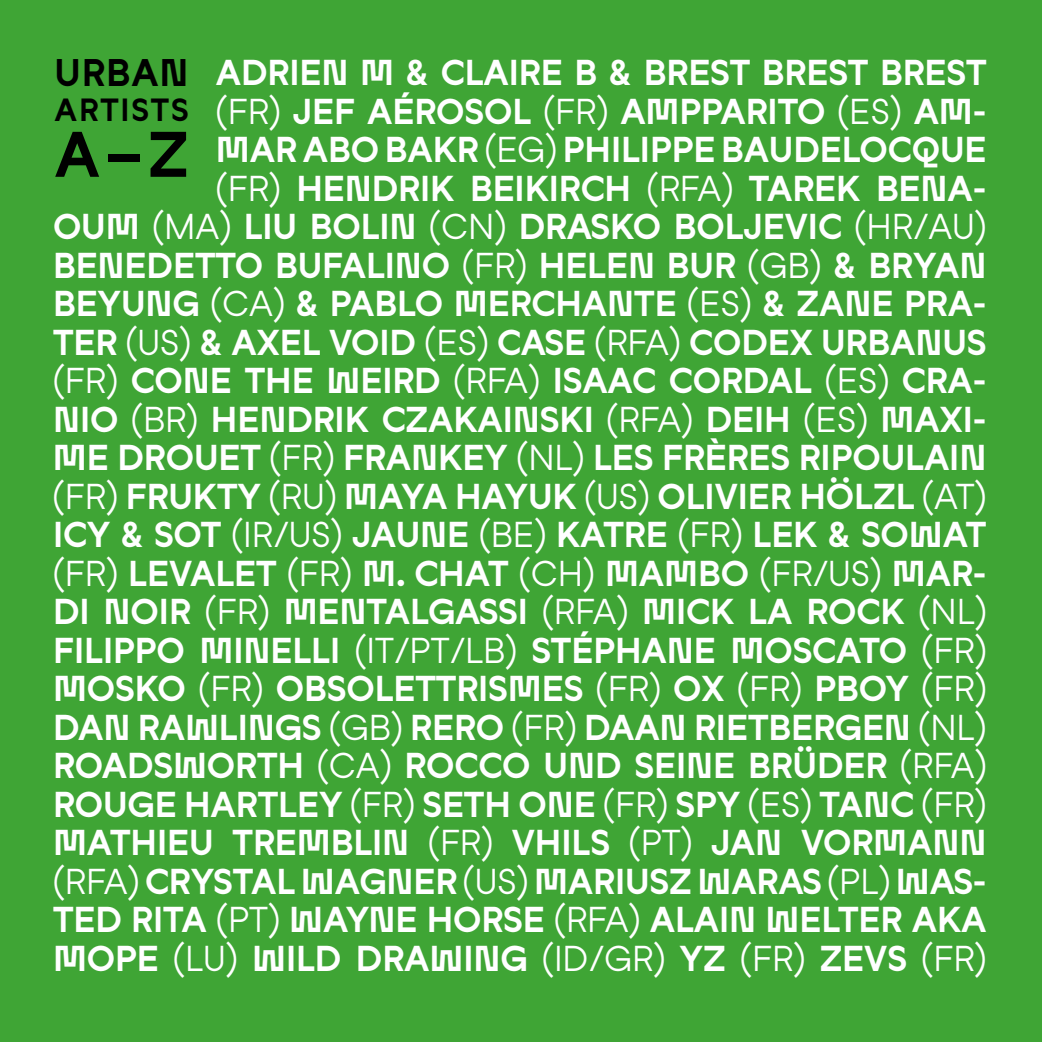
<style>
.page{position:relative;width:1042px;height:1042px;background:#3fa535}
.page>*{position:absolute;margin:0;border:0;box-sizing:border-box;transform-origin:0 0}
.t1{font:700 62.48px "Studio Feixen Edgy WVH";color:#000}
.t2{font:700 37.45px "Studio Feixen Edgy WVH";letter-spacing:.025em;color:#000}
.t3{font:700 35px/38.5px "Studio Feixen Edgy WVH";color:#fff;text-align:right}
.t4{font:700 31.15px "Studio Feixen Edgy WVH";letter-spacing:.06em;color:#000}
.s1{font-family:"Studio Feixen Sans";font-weight:400}
</style>
<div class="page">
<p class="t2" style="left:55px;top:50px;width:135px">URBAN</p>
<p class="t4" style="left:55px;top:91px;width:135px">ARTISTS</p>
<h1 class="t1" style="left:55px;top:118px;width:135px">A–Z</h1>
<p class="t3" style="left:53px;top:54px;width:935px">ADRIEN M &amp; CLAIRE B &amp; BREST BREST BREST<br><span class="s1">(FR)</span> JEF AÉROSOL <span class="s1">(FR)</span> AMPPARITO <span class="s1">(ES)</span> AM-<br>MAR ABO BAKR <span class="s1">(EG)</span> PHILIPPE BAUDELOCQUE<br><span class="s1">(FR)</span> HENDRIK BEIKIRCH <span class="s1">(RFA)</span> TAREK BENA-<br>OUM <span class="s1">(MA)</span> LIU BOLIN <span class="s1">(CN)</span> DRASKO BOLJEVIC <span class="s1">(HR/AU)<br></span>BENEDETTO BUFALINO <span class="s1">(FR)</span> HELEN BUR <span class="s1">(GB)</span> &amp; BRYAN BEYUNG <span class="s1">(CA)</span> &amp; PABLO MERCHANTE <span class="s1">(ES)</span> &amp; ZANE PRA-TER <span class="s1">(US)</span> &amp; AXEL VOID <span class="s1">(ES)</span> CASE <span class="s1">(RFA)</span> CODEX URBANUS <span class="s1">(FR)</span> CONE THE WEIRD <span class="s1">(RFA)</span> ISAAC CORDAL <span class="s1">(ES)</span> CRA-NIO <span class="s1">(BR)</span> HENDRIK CZAKAINSKI <span class="s1">(RFA)</span> DEIH <span class="s1">(ES)</span> MAXI-ME DROUET <span class="s1">(FR)</span> FRANKEY <span class="s1">(NL)</span> LES FRÈRES RIPOULAIN <span class="s1">(FR)</span> FRUKTY <span class="s1">(RU)</span> MAYA HAYUK <span class="s1">(US)</span> OLIVIER HÖLZL <span class="s1">(AT)<br></span>ICY &amp; SOT <span class="s1">(IR/US)</span> JAUNE <span class="s1">(BE)</span> KATRE <span class="s1">(FR)</span> LEK &amp; SOWAT <span class="s1">(FR)</span> LEVALET <span class="s1">(FR)</span> M. CHAT <span class="s1">(CH)</span> MAMBO <span class="s1">(FR/US)</span> MAR-DI NOIR <span class="s1">(FR)</span> MENTALGASSI <span class="s1">(RFA)</span> MICK LA ROCK <span class="s1">(NL)<br></span>FILIPPO MINELLI <span class="s1">(IT/PT/LB)</span> STÉPHANE MOSCATO <span class="s1">(FR)<br></span>MOSKO <span class="s1">(FR)</span> OBSOLETTRISMES <span class="s1">(FR)</span> OX <span class="s1">(FR)</span> PBOY <span class="s1">(FR)<br></span>DAN RAWLINGS <span class="s1">(GB)</span> RERO <span class="s1">(FR)</span> DAAN RIETBERGEN <span class="s1">(NL)<br></span>ROADSWORTH <span class="s1">(CA)</span> ROCCO UND SEINE BRÜDER <span class="s1">(RFA)<br></span>ROUGE HARTLEY <span class="s1">(FR)</span> SETH ONE <span class="s1">(FR)</span> SPY <span class="s1">(ES)</span> TANC <span class="s1">(FR)<br></span>MATHIEU TREMBLIN <span class="s1">(FR)</span> VHILS <span class="s1">(PT)</span> JAN VORMANN <span class="s1">(RFA)</span> CRYSTAL WAGNER <span class="s1">(US)</span> MARIUSZ WARAS <span class="s1">(PL)</span> WAS-TED RITA <span class="s1">(PT)</span> WAYNE HORSE <span class="s1">(RFA)</span> ALAIN WELTER AKA MOPE <span class="s1">(LU)</span> WILD DRAWING <span class="s1">(ID/GR)</span> YZ <span class="s1">(FR)</span> ZEVS <span class="s1">(FR)</span></p>
</div>
